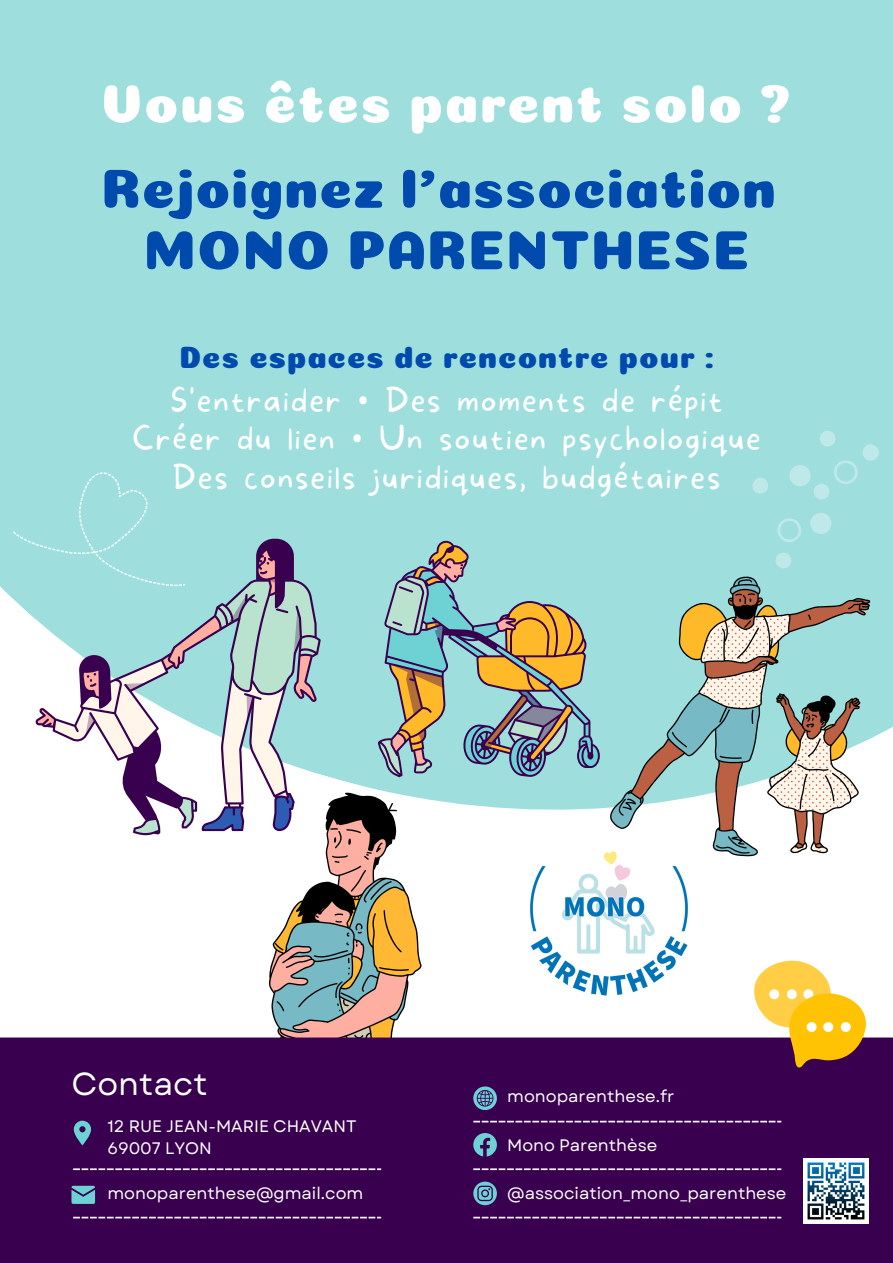
<style>
.page{position:relative;width:893px;height:1263px;background:#fff}
.page>*{position:absolute;margin:0;border:0;box-sizing:border-box;transform-origin:0 0}
.t1{font:55.35px/61.5px "Coiny";letter-spacing:.015em;color:#004aad;text-align:center}
.t2{font:54.3px "Coiny";letter-spacing:.03em;color:#fff}
.t3{font:100 32.1px "More Sugar";letter-spacing:.06em;color:#fff}
.t4{font:31.88px "Garet";color:#fff}
.t5{font:30.97px "Coiny";letter-spacing:.03em;color:#004aad}
.t6{font:16.65px/22.4px "Garet";color:#fff}
.s1{font-family:"Noto Sans";font-weight:400}
</style>
<div class="page">
<div style="left:0;top:0;width:893px;height:857px;background:#9edfdd"></div>
<div style="left:0;top:1037px;width:893px;height:226px;background:#38004e"></div>
<img style="left:599px;top:846px;width:92px;height:150px">
<svg style="left:609px;top:575px;width:261px;height:281px;fill:#9edfdd"></svg>
<svg style="left:749px;top:475px;width:22px;height:22px"></svg>
<svg style="left:772px;top:509px;width:63px;height:62px;background:#a3e0df"></svg>
<svg style="left:785px;top:428px;width:97px;height:75px;background:#a2e0de"></svg>
<img style="left:804px;top:1159px;width:64px;height:64px">
<svg style="left:73px;top:1168px;width:308px;height:2px"></svg>
<svg style="left:11px;top:458px;width:588px;height:652px"></svg>
<svg style="left:473px;top:1133px;width:24px;height:23px"></svg>
<svg style="left:749px;top:960px;width:121px;height:108px"></svg>
<svg style="left:73px;top:1217px;width:308px;height:1px"></svg>
<svg style="left:74px;top:1120px;width:17px;height:25px"></svg>
<svg style="left:71px;top:1186px;width:24px;height:18px"></svg>
<svg style="left:473px;top:1181px;width:24px;height:24px"></svg>
<svg style="left:473px;top:1217px;width:308px;height:1px"></svg>
<svg style="left:473px;top:1168px;width:308px;height:2px"></svg>
<svg style="left:473px;top:1121px;width:308px;height:1px"></svg>
<p class="t2" style="left:102px;top:72px;width:691px">Vous êtes parent solo ?</p>
<h1 class="t1" style="left:101px;top:158px;width:676px">Rejoignez l'association<br>MONO PARENTHESE</h1>
<h2 class="t5" style="left:179px;top:339px;width:536px">Des espaces de rencontre pour :</h2>
<h2 class="t3" style="left:170px;top:382px;width:554px">S'entraider <span class="s1">•</span> Des moments de répit</h2>
<p class="t3" style="left:132px;top:420px;width:630px">Créer du lien <span class="s1">•</span> Un soutien psychologique</p>
<h2 class="t3" style="left:173px;top:458px;width:549px">Des conseils juridiques, budgétaires</h2>
<p class="t4" style="left:71px;top:1061px;width:137px">Contact</p>
<p class="t6" style="left:107px;top:1115px;width:250px">12 RUE JEAN-MARIE CHAVANT<br>69007 LYON</p>
<p class="t6" style="left:507px;top:1085px;width:169px">monoparenthese.fr</p>
<p class="t6" style="left:507px;top:1134px;width:152px">Mono Parenthèse</p>
<p class="t6" style="left:107px;top:1181px;width:257px">monoparenthese@gmail.com</p>
<p class="t6" style="left:507px;top:1182px;width:281px">@association_mono_parenthese</p>
</div>
